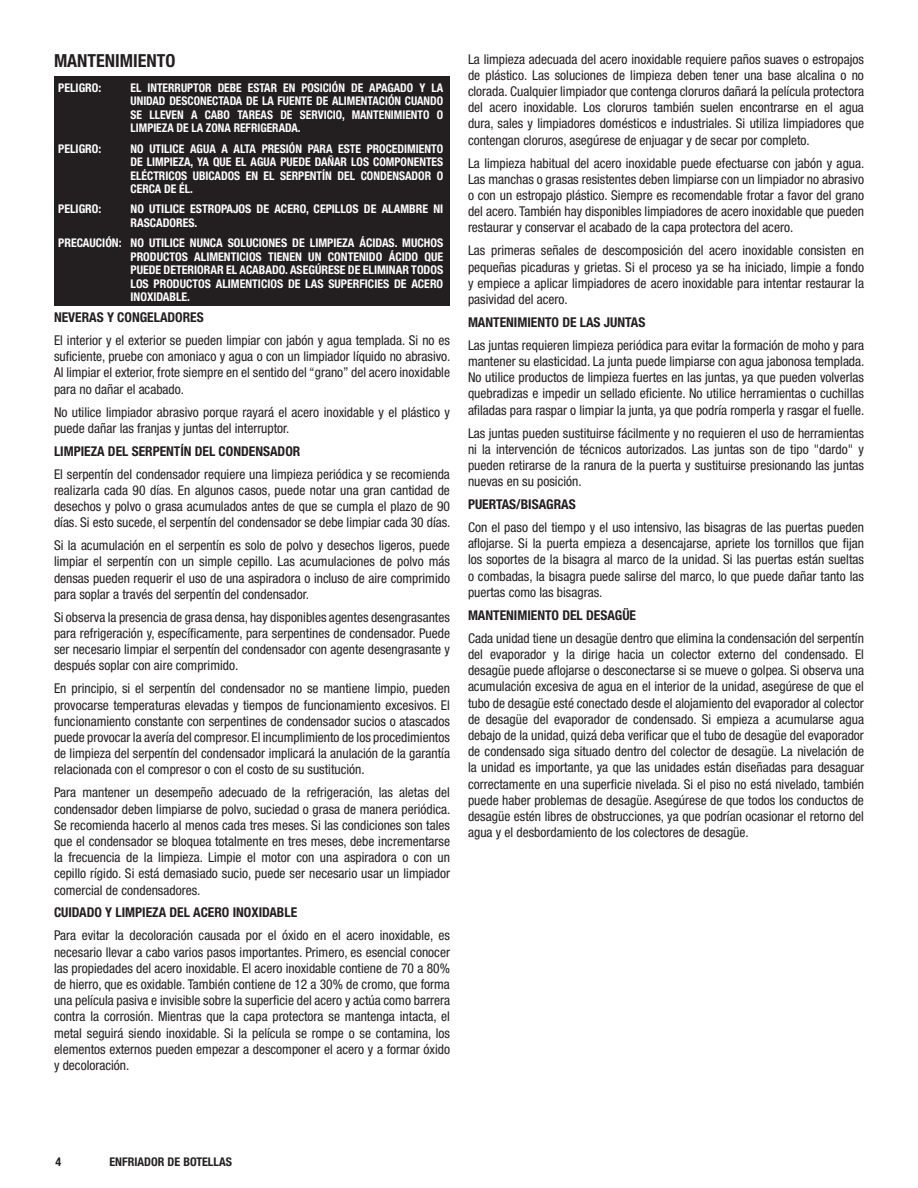
<style>
.page{position:relative;width:918px;height:1188px;background:#fff}
.page>*{position:absolute;margin:0;border:0;box-sizing:border-box;transform-origin:0 0}
.t1{font:700 condensed 18px "Helvetica Neue LT Pro";color:#231f20}
.t2{font:condensed 13.5px/16.2px "Helvetica Neue LT Pro";color:#231f20;text-align:justify}
.t3{font:700 condensed 13.5px "Helvetica Neue LT Pro";color:#231f20}
.t4{font:700 condensed 12px/13.5px "Helvetica Neue LT Pro";color:#fff;text-align:justify}
.t5{font:700 condensed 12px/13.5px "Helvetica Neue LT Pro";color:#fff;text-align:justify;scale:.96 1}
.t6{font:700 condensed 12px "Helvetica Neue LT Pro";color:#231f20}
</style>
<div class="page">
<div style="left:54px;top:76px;width:396px;height:230px;background:#231f20"></div>
<p class="t1" style="left:54px;top:50px;width:123px">MANTENIMIENTO</p>
<p class="t4" style="left:58px;top:81px;width:45px">PELIGRO:</p>
<p class="t5" style="left:131px;top:81px;width:327px">EL INTERRUPTOR DEBE ESTAR EN POSICIÓN DE APAGADO Y LA UNIDAD DESCONECTADA DE LA FUENTE DE ALIMENTACIÓN CUANDO SE LLEVEN A CABO TAREAS DE SERVICIO, MANTENIMIENTO O LIMPIEZA DE LA ZONA REFRIGERADA.</p>
<p class="t4" style="left:58px;top:141px;width:45px">PELIGRO:</p>
<p class="t4" style="left:131px;top:141px;width:314px">NO UTILICE AGUA A ALTA PRESIÓN PARA ESTE PROCEDIMIENTO DE LIMPIEZA, YA QUE EL AGUA PUEDE DAÑAR LOS COMPONENTES ELÉCTRICOS UBICADOS EN EL SERPENTÍN DEL CONDENSADOR O CERCA DE ÉL.</p>
<p class="t4" style="left:58px;top:202px;width:45px">PELIGRO:</p>
<p class="t4" style="left:131px;top:202px;width:314px">NO UTILICE ESTROPAJOS DE ACERO, CEPILLOS DE ALAMBRE NI<br>RASCADORES.</p>
<p class="t4" style="left:131px;top:236px;width:314px;text-indent:-72px">PRECAUCIÓN: NO UTILICE NUNCA SOLUCIONES DE LIMPIEZA ÁCIDAS. MUCHOS PRODUCTOS ALIMENTICIOS TIENEN UN CONTENIDO ÁCIDO QUE PUEDE DETERIORAR EL ACABADO. ASEGÚRESE DE ELIMINAR TODOS LOS PRODUCTOS ALIMENTICIOS DE LAS SUPERFICIES DE ACERO INOXIDABLE.</p>
<p class="t3" style="left:54px;top:309px;width:151px">NEVERAS Y CONGELADORES</p>
<p class="t2" style="left:54px;top:332px;width:398px">El interior y el exterior se pueden limpiar con jabón y agua templada. Si no es suficiente, pruebe con amoniaco y agua o con un limpiador líquido no abrasivo.<br>Al limpiar el exterior, frote siempre en el sentido del “grano” del acero inoxidable para no dañar el acabado.</p>
<p class="t2" style="left:54px;top:404px;width:397px">No utilice limpiador abrasivo porque rayará el acero inoxidable y el plástico y puede dañar las franjas y juntas del interruptor.</p>
<p class="t3" style="left:54px;top:443px;width:248px">LIMPIEZA DEL SERPENTÍN DEL CONDENSADOR</p>
<p class="t2" style="left:54px;top:466px;width:398px">El serpentín del condensador requiere una limpieza periódica y se recomienda realizarla cada 90 días. En algunos casos, puede notar una gran cantidad de desechos y polvo o grasa acumulados antes de que se cumpla el plazo de 90 días. Si esto sucede, el serpentín del condensador se debe limpiar cada 30 días.</p>
<p class="t2" style="left:54px;top:537px;width:398px">Si la acumulación en el serpentín es solo de polvo y desechos ligeros, puede limpiar el serpentín con un simple cepillo. Las acumulaciones de polvo más densas pueden requerir el uso de una aspiradora o incluso de aire comprimido para soplar a través del serpentín del condensador.</p>
<p class="t2" style="left:54px;top:609px;width:398px">Si observa la presencia de grasa densa, hay disponibles agentes desengrasantes para refrigeración y, específicamente, para serpentines de condensador. Puede ser necesario limpiar el serpentín del condensador con agente desengrasante y después soplar con aire comprimido.</p>
<p class="t2" style="left:54px;top:680px;width:398px">En principio, si el serpentín del condensador no se mantiene limpio, pueden provocarse temperaturas elevadas y tiempos de funcionamiento excesivos. El funcionamiento constante con serpentines de condensador sucios o atascados puede provocar la avería del compresor. El incumplimiento de los procedimientos de limpieza del serpentín del condensador implicará la anulación de la garantía relacionada con el compresor o con el costo de su sustitución.</p>
<p class="t2" style="left:54px;top:784px;width:398px">Para mantener un desempeño adecuado de la refrigeración, las aletas del condensador deben limpiarse de polvo, suciedad o grasa de manera periódica.<br>Se recomienda hacerlo al menos cada tres meses. Si las condiciones son tales que el condensador se bloquea totalmente en tres meses, debe incrementarse la frecuencia de la limpieza. Limpie el motor con una aspiradora o con un cepillo rígido. Si está demasiado sucio, puede ser necesario usar un limpiador comercial de condensadores.</p>
<p class="t3" style="left:54px;top:904px;width:245px">CUIDADO Y LIMPIEZA DEL ACERO INOXIDABLE</p>
<p class="t2" style="left:54px;top:927px;width:398px">Para evitar la decoloración causada por el óxido en el acero inoxidable, es necesario llevar a cabo varios pasos importantes. Primero, es esencial conocer las propiedades del acero inoxidable. El acero inoxidable contiene de 70 a 80% de hierro, que es oxidable. También contiene de 12 a 30% de cromo, que forma una película pasiva e invisible sobre la superficie del acero y actúa como barrera contra la corrosión. Mientras que la capa protectora se mantenga intacta, el metal seguirá siendo inoxidable. Si la película se rompe o se contamina, los elementos externos pueden empezar a descomponer el acero y a formar óxido y decoloración.</p>
<p class="t2" style="left:468px;top:51px;width:398px">La limpieza adecuada del acero inoxidable requiere paños suaves o estropajos de plástico. Las soluciones de limpieza deben tener una base alcalina o no clorada. Cualquier limpiador que contenga cloruros dañará la película protectora del acero inoxidable. Los cloruros también suelen encontrarse en el agua dura, sales y limpiadores domésticos e industriales. Si utiliza limpiadores que contengan cloruros, asegúrese de enjuagar y de secar por completo.</p>
<p class="t2" style="left:468px;top:155px;width:398px">La limpieza habitual del acero inoxidable puede efectuarse con jabón y agua.<br>Las manchas o grasas resistentes deben limpiarse con un limpiador no abrasivo o con un estropajo plástico. Siempre es recomendable frotar a favor del grano del acero. También hay disponibles limpiadores de acero inoxidable que pueden restaurar y conservar el acabado de la capa protectora del acero.</p>
<p class="t2" style="left:468px;top:242px;width:398px">Las primeras señales de descomposición del acero inoxidable consisten en pequeñas picaduras y grietas. Si el proceso ya se ha iniciado, limpie a fondo y empiece a aplicar limpiadores de acero inoxidable para intentar restaurar la pasividad del acero.</p>
<p class="t3" style="left:468px;top:314px;width:179px">MANTENIMIENTO DE LAS JUNTAS</p>
<p class="t2" style="left:468px;top:337px;width:398px">Las juntas requieren limpieza periódica para evitar la formación de moho y para mantener su elasticidad. La junta puede limpiarse con agua jabonosa templada.<br>No utilice productos de limpieza fuertes en las juntas, ya que pueden volverlas quebradizas e impedir un sellado eficiente. No utilice herramientas o cuchillas afiladas para raspar o limpiar la junta, ya que podría romperla y rasgar el fuelle.</p>
<p class="t2" style="left:468px;top:425px;width:398px">Las juntas pueden sustituirse fácilmente y no requieren el uso de herramientas ni la intervención de técnicos autorizados. Las juntas son de tipo "dardo" y pueden retirarse de la ranura de la puerta y sustituirse presionando las juntas nuevas en su posición.</p>
<p class="t3" style="left:468px;top:496px;width:109px">PUERTAS/BISAGRAS</p>
<p class="t2" style="left:468px;top:519px;width:398px">Con el paso del tiempo y el uso intensivo, las bisagras de las puertas pueden aflojarse. Si la puerta empieza a desencajarse, apriete los tornillos que fijan los soportes de la bisagra al marco de la unidad. Si las puertas están sueltas o combadas, la bisagra puede salirse del marco, lo que puede dañar tanto las puertas como las bisagras.</p>
<p class="t3" style="left:468px;top:607px;width:170px">MANTENIMIENTO DEL DESAGÜE</p>
<p class="t2" style="left:468px;top:630px;width:398px">Cada unidad tiene un desagüe dentro que elimina la condensación del serpentín del evaporador y la dirige hacia un colector externo del condensado. El desagüe puede aflojarse o desconectarse si se mueve o golpea. Si observa una acumulación excesiva de agua en el interior de la unidad, asegúrese de que el tubo de desagüe esté conectado desde el alojamiento del evaporador al colector de desagüe del evaporador de condensado. Si empieza a acumularse agua debajo de la unidad, quizá deba verificar que el tubo de desagüe del evaporador de condensado siga situado dentro del colector de desagüe. La nivelación de la unidad es importante, ya que las unidades están diseñadas para desaguar correctamente en una superficie nivelada. Si el piso no está nivelado, también puede haber problemas de desagüe. Asegúrese de que todos los conductos de desagüe estén libres de obstrucciones, ya que podrían ocasionar el retorno del agua y el desbordamiento de los colectores de desagüe.</p>
<p class="t6" style="left:56px;top:1154px;width:7px">4</p>
<p class="t6" style="left:110px;top:1154px;width:124px">ENFRIADOR DE BOTELLAS</p>
</div>
